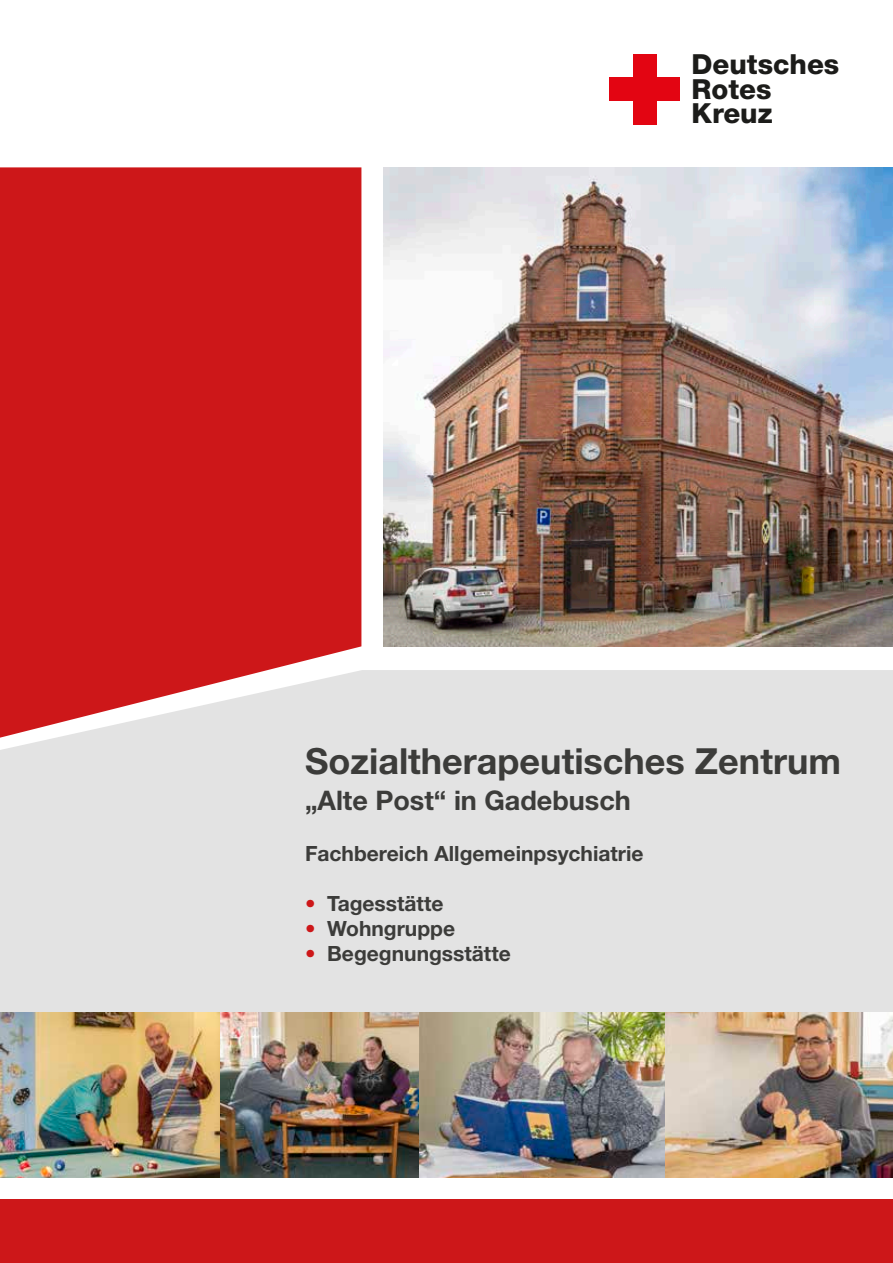
<style>
.page{position:relative;width:893px;height:1263px;background:#fff}
.page>*{position:absolute;margin:0;border:0;box-sizing:border-box;transform-origin:0 0}
.t1{font:700 36px "Helvetica Neue LT Std";color:#3c3c3a}
.t2{font:800 27.75px/24.8px "Helvetica Neue LT Std";color:#1c1c1a}
.t3{font:700 27px "Helvetica Neue LT Std";color:#3c3c3a}
.t4{font:700 21px "Helvetica Neue LT Std";color:#3c3c3a}
.s1{color:#cd1719}
</style>
<div class="page">
<div style="left:0;top:167px;width:361px;height:503px;background:#cd1719"></div>
<div style="left:0;top:670px;width:893px;height:342px;background:#e3e3e3"></div>
<img style="left:383px;top:167px;width:510px;height:479px">
<div style="left:633px;top:54px;width:23px;height:71px;background:#e30512"></div>
<div style="left:609px;top:78px;width:71px;height:23px;background:#e30512"></div>
<img style="left:0;top:1012px;width:893px;height:166px">
<div style="left:0;top:1199px;width:893px;height:64px;background:#cd1719"></div>
<h2 class="t2" style="left:692px;top:51px;width:149px">Deutsches<br>Rotes<br>Kreuz</h2>
<h1 class="t1" style="left:305px;top:739px;width:537px">Sozialtherapeutisches Zentrum</h1>
<p class="t3" style="left:305px;top:784px;width:327px">„Alte Post“ in Gadebusch</p>
<p class="t4" style="left:305px;top:840px;width:340px">Fachbereich Allgemeinpsychiatrie</p>
<p class="t4" style="left:305px;top:890px;width:140px"><span class="s1">•</span> Tagesstätte</p>
<p class="t4" style="left:305px;top:916px;width:152px"><span class="s1">•</span> Wohngruppe</p>
<p class="t4" style="left:305px;top:941px;width:207px"><span class="s1">•</span> Begegnungsstätte</p>
</div>
